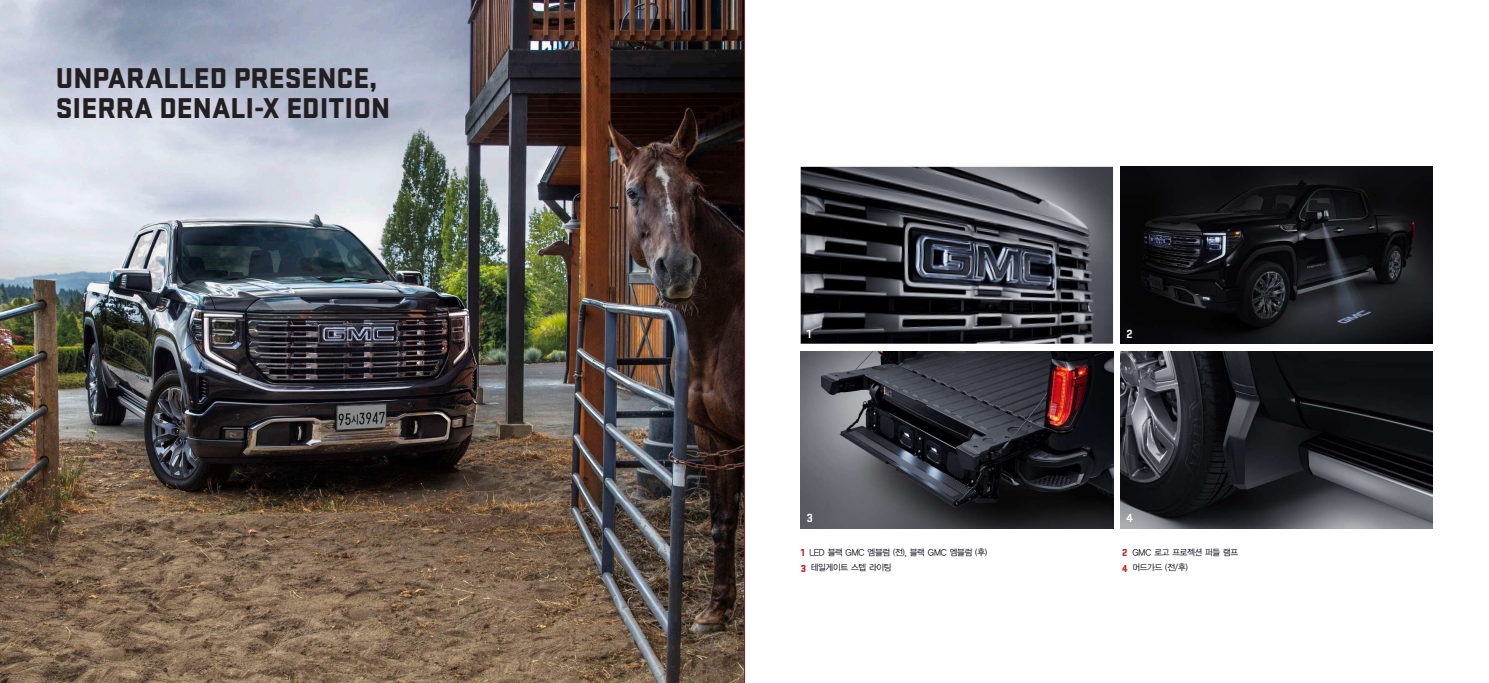
<style>
.page{position:relative;width:1489px;height:683px;background:#fff}
.page>*{position:absolute;margin:0;border:0;box-sizing:border-box;transform-origin:0 0}
.t1{font:900 29.75px/29.8px "Stratum GMC";color:#231f20}
.t2{font:700 12.25px "Stratum GMC";color:#fff}
.t3{font:8.75px/15.8px "YGO12";letter-spacing:-.12em;color:#00000b;scale:.96 1}
.s1{font-family:"Stratum GMC";font-weight:900;font-size:10.5px;color:#cd2027}
</style>
<div class="page">
<img style="left:1120px;top:351px;width:312px;height:176px">
<img style="left:800px;top:351px;width:312px;height:176px">
<img style="left:0;top:0;width:745px;height:682px">
<img style="left:800px;top:167px;width:312px;height:176px">
<img style="left:1120px;top:167px;width:312px;height:176px">
<h1 class="t1" style="left:56px;top:61px;width:336px">UNPARALLED PRESENCE,<br>SIERRA DENALI-X EDITION</h1>
<h2 class="t2" style="left:806px;top:325px;width:6px">1</h2>
<h2 class="t2" style="left:1126px;top:325px;width:8px">2</h2>
<h2 class="t2" style="left:806px;top:509px;width:8px">3</h2>
<h2 class="t2" style="left:1126px;top:509px;width:8px">4</h2>
<p class="t3" style="left:800px;top:543px;width:196px"><span class="s1">1</span> LED 블랙 GMC 엠블럼 (전), 블랙 GMC 엠블럼 (후)<br><span class="s1">3</span> 테일게이트 스텝 라이팅</p>
<p class="t3" style="left:1122px;top:543px;width:123px"><span class="s1">2</span> GMC 로고 프로젝션 퍼들 램프<br><span class="s1">4</span> 머드가드 (전/후)</p>
</div>
